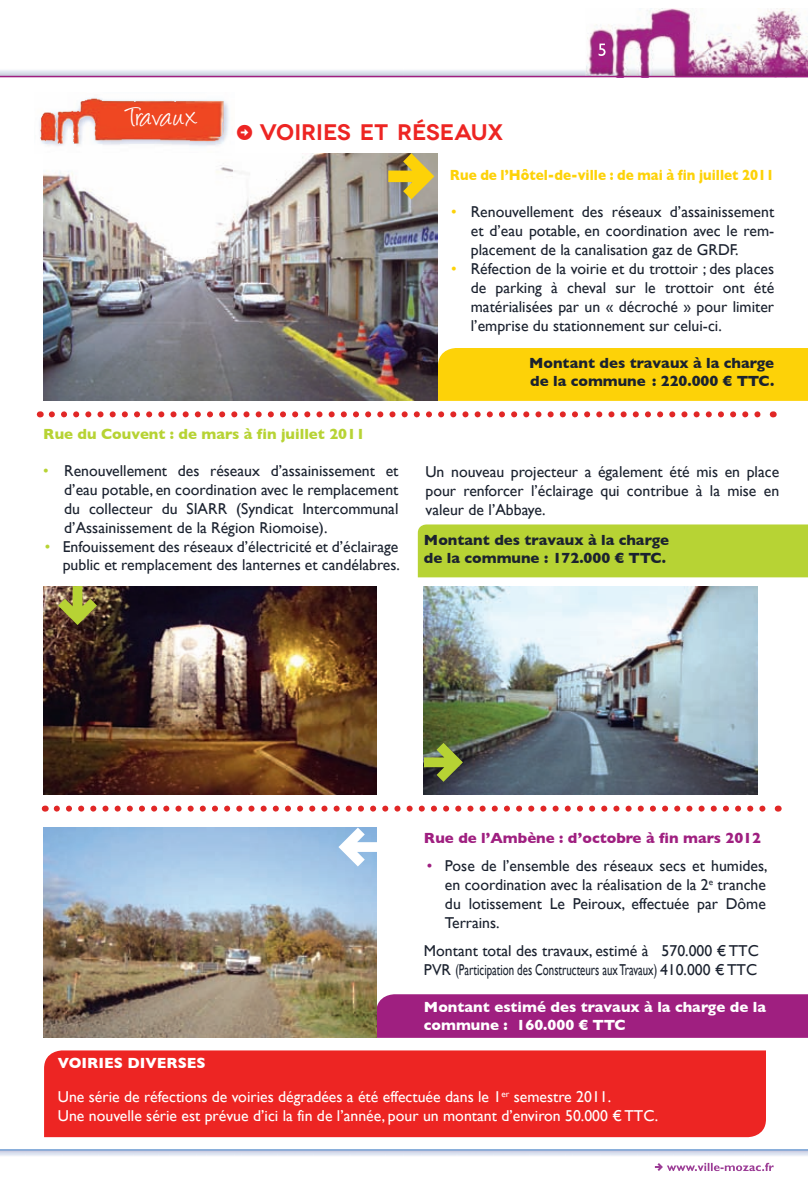
<style>
.page{position:relative;width:808px;height:1191px;background:#fff}
.page>*{position:absolute;margin:0;border:0;box-sizing:border-box;transform-origin:0 0}
.t1{font:68.7px "Iconic Stroke";color:#fdd208}
.t2{font:58.05px "Iconic Stroke";color:#b7d334}
.t3{font:58.05px "Iconic Stroke";color:#fff}
.t4{font:30px "Angelina";letter-spacing:.01em;color:#fff}
.t5{font:600 22.5px "Novecentowide";color:#ed2523}
.t6{font:15.75px/18.9px "Gill Sans";color:#1b222f;text-align:justify}
.t7{font:15.75px/18.9px "Gill Sans";color:#fff}
.t8{font:700 15px/18px "Gill Sans";color:#1b222f}
.t9{font:700 15px/18px "Gill Sans";color:#fff}
.t10{font:700 15px "Gill Sans";color:#fdd208;scale:.9 1}
.t11{font:700 15px "Gill Sans";color:#9f1f80}
.t12{font:700 15px "Gill Sans";color:#b7d334}
.s1{font-family:"Iconic Stroke";font-weight:400}
.s2{color:#fdd208}
.s3{color:#b7d334}
.s4{color:#9f1f80}
</style>
<div class="page">
<div style="left:438px;top:348px;width:370px;height:53px;background:#fdd208"></div>
<div style="left:418px;top:524px;width:390px;height:53px;background:#b7d334"></div>
<div style="left:376px;top:994px;width:432px;height:43px;background:#9f1f80"></div>
<img style="left:0;top:8px;width:808px;height:68px">
<svg style="left:598px;top:44px;width:7px;height:12px"></svg>
<img style="left:668px;top:1162px;width:106px;height:9px">
<svg style="left:655px;top:1163px;width:13px;height:8px"></svg>
<hr style="left:0;top:76px;width:808px;height:1px;background:#9f1f80">
<hr style="left:0;top:1149px;width:808px;height:1px;background:#77a3d6">
<img style="left:39px;top:101px;width:190px;height:46px">
<img style="left:40px;top:98px;width:184px;height:46px">
<img style="left:43px;top:586px;width:333px;height:209px">
<img style="left:43px;top:153px;width:394px;height:247px">
<img style="left:424px;top:586px;width:333px;height:209px">
<img style="left:43px;top:827px;width:333px;height:210px">
<div style="left:44px;top:1050px;width:722px;height:87px;background:#ed2523"></div>
<svg style="left:52px;top:411px;width:709px;height:6px"></svg>
<svg style="left:57px;top:805px;width:709px;height:6px"></svg>
<h3 class="t4" style="left:126px;top:105px;width:73px">Travaux</h3>
<h3 class="t5" style="left:237px;top:118px;width:267px"><span class="s1">$</span> VOIRIES ET RÉSEAUX</h3>
<h1 class="t1" style="left:388px;top:136px;width:53px">4</h1>
<p class="t10" style="left:450px;top:167px;width:362px">Rue de l’Hôtel-de-ville : de mai à fin juillet 2011</p>
<p class="t6" style="left:471px;top:202px;width:305px;text-indent:-19px"><span class="s2">•</span> Renouvellement des réseaux d’assainissement et d’eau potable, en coordination avec le rem&shy;placement de la canalisation gaz de GRDF.</p>
<p class="t6" style="left:471px;top:259px;width:305px;text-indent:-19px"><span class="s2">•</span> Réfection de la voirie et du trottoir ; des places de parking à cheval sur le trottoir ont été matérialisées par un « décroché » pour limiter l’emprise du stationnement sur celui-ci.</p>
<p class="t8" style="left:529px;top:353px;width:247px">Montant des travaux à la charge de la commune : 220.000 € TTC.</p>
<p class="t12" style="left:43px;top:425px;width:323px">Rue du Couvent : de mars à fin juillet 2011</p>
<p class="t6" style="left:64px;top:461px;width:336px;text-indent:-21px"><span class="s3">•</span> Renouvellement des réseaux d’assainissement et d’eau potable, en coordination avec le remplacement du collecteur du SIARR (Syndicat Intercommunal d’Assainissement de la Région Riomoise).</p>
<p class="t6" style="left:45px;top:536px;width:357px;text-align:right"><span class="s3">•</span> Enfouissement des réseaux d’électricité et d’éclairage public et remplacement des lanternes et candélabres.</p>
<h2 class="t2" style="left:111px;top:586px;width:45px;rotate:90deg">4</h2>
<p class="t6" style="left:425px;top:462px;width:355px">Un nouveau projecteur a également été mis en place pour renforcer l’éclairage qui contribue à la mise en valeur de l’Abbaye.</p>
<p class="t8" style="left:424px;top:531px;width:247px">Montant des travaux à la charge de la commune : 172.000 € TTC.</p>
<h2 class="t3" style="left:377px;top:881px;width:45px;rotate:-180deg">4</h2>
<h2 class="t2" style="left:424px;top:728px;width:45px">4</h2>
<p class="t11" style="left:424px;top:829px;width:339px">Rue de l’Ambène : d’octobre à fin mars 2012</p>
<p class="t6" style="left:445px;top:856px;width:324px;text-indent:-18px"><span class="s4">•</span> Pose de l’ensemble des réseaux secs et humides, en coordination avec la réalisation de la 2<sup>e</sup> tranche du lotissement Le Peiroux, effectuée par Dôme Terrains.</p>
<p class="t6" style="left:424px;top:941px;width:336px">Montant total des travaux, estimé à 570.000 € TTC<br>PVR (Participation des Constructeurs aux Travaux) 410.000 € TTC</p>
<p class="t9" style="left:424px;top:997px;width:343px">Montant estimé des travaux à la charge de la commune : 160.000 € TTC</p>
<p class="t9" style="left:58px;top:1054px;width:149px">VOIRIES DIVERSES</p>
<p class="t7" style="left:58px;top:1087px;width:602px">Une série de réfections de voiries dégradées a été effectuée dans le 1<sup>er</sup> semestre 2011.<br>Une nouvelle série est prévue d’ici la fin de l’année, pour un montant d’environ 50.000 € TTC.</p>
</div>
